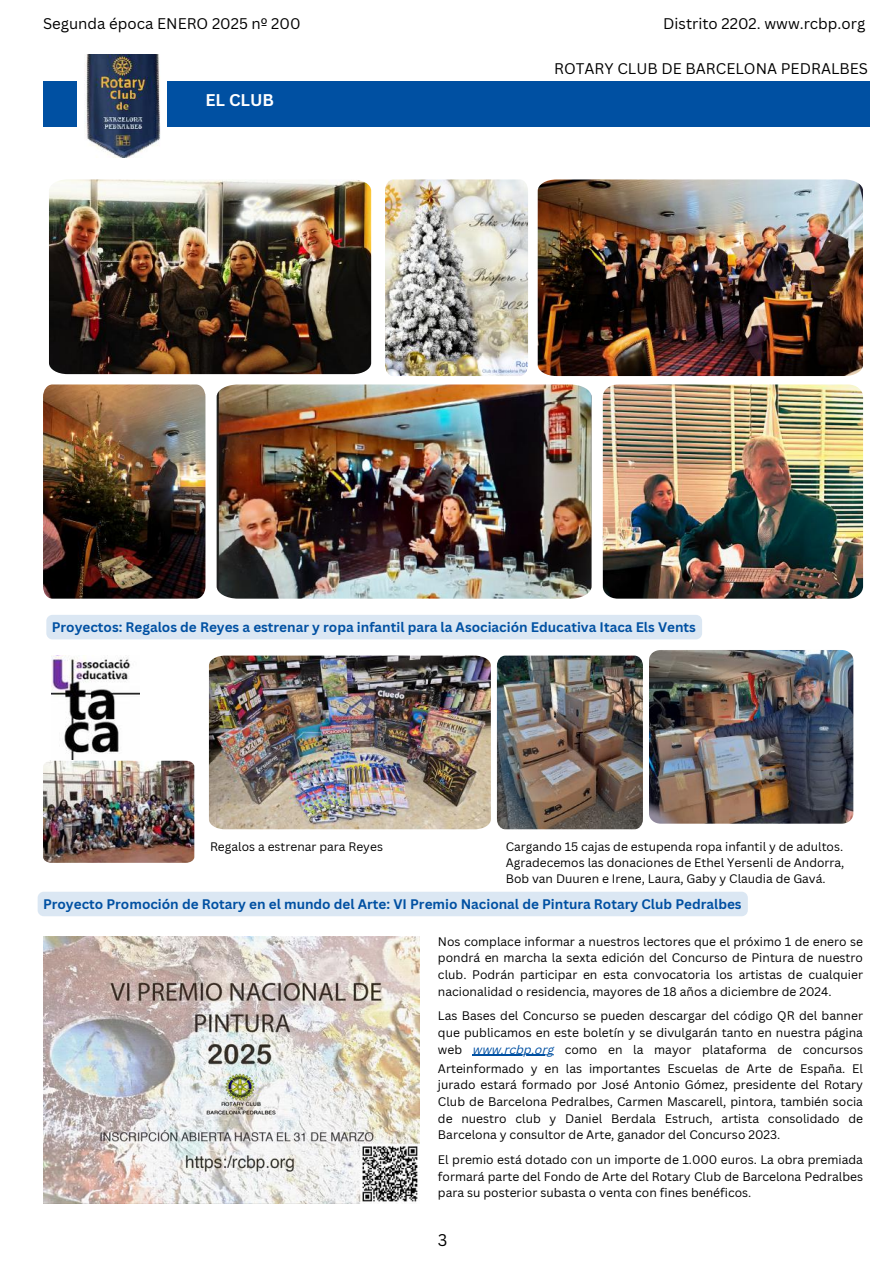
<style>
.page{position:relative;width:894px;height:1264px;background:#fff}
.page>*{position:absolute;margin:0;border:0;box-sizing:border-box;transform-origin:0 0}
.t1{font:700 16.5px "Canva Sans";color:#fff}
.t2{font:16.5px "Canva Sans";color:#000}
.t3{font:15px "Canva Sans";color:#000}
.t4{font:700 13.5px "Canva Sans";color:#0050a2}
.t5{font:12px/16.6px "Canva Sans";color:#000;text-align:justify}
.s1{font-style:italic;color:#0050a2}
</style>
<div class="page">
<div style="left:43px;top:81px;width:826px;height:45px;background:#0050a2"></div>
<div style="left:78px;top:27px;width:89px;height:119px;background:#fff"></div>
<img style="left:86px;top:54px;width:75px;height:103px">
<img style="left:43px;top:760px;width:151px;height:102px">
<img style="left:209px;top:655px;width:281px;height:174px">
<img style="left:602px;top:384px;width:260px;height:214px">
<img style="left:216px;top:384px;width:375px;height:214px">
<img style="left:43px;top:384px;width:162px;height:214px">
<img style="left:49px;top:179px;width:322px;height:195px">
<img style="left:385px;top:179px;width:143px;height:197px">
<img style="left:537px;top:179px;width:325px;height:197px">
<img style="left:52px;top:655px;width:87px;height:104px">
<img style="left:497px;top:655px;width:145px;height:174px">
<img style="left:649px;top:650px;width:204px;height:173px">
<img style="left:43px;top:936px;width:376px;height:267px">
<hr style="left:472px;top:1054px;width:82px;height:1px;background:#0050a2">
<div style="left:46px;top:615px;width:656px;height:24px;background:#dbe7f3"></div>
<div style="left:38px;top:892px;width:709px;height:24px;background:#dbe7f3"></div>
<p class="t3" style="left:43px;top:13px;width:259px">Segunda época ENERO 2025 nº 200</p>
<p class="t3" style="left:663px;top:13px;width:203px">Distrito 2202. www.rcbp.org</p>
<h1 class="t1" style="left:205px;top:89px;width:70px">EL CLUB</h1>
<p class="t3" style="left:554px;top:58px;width:315px">ROTARY CLUB DE BARCELONA PEDRALBES</p>
<p class="t4" style="left:52px;top:617px;width:645px">Proyectos: Regalos de Reyes a estrenar y ropa infantil para la Asociación Educativa Itaca Els Vents</p>
<p class="t5" style="left:210px;top:837px;width:174px">Regalos a estrenar para Reyes</p>
<p class="t5" style="left:505px;top:838px;width:340px;line-height:16px">Cargando 15 cajas de estupenda ropa infantil y de adultos.<br>Agradecemos las donaciones de Ethel Yersenli de Andorra, Bob van Duuren e Irene, Laura, Gaby y Claudia de Gavá.</p>
<p class="t4" style="left:43px;top:894px;width:700px">Proyecto Promoción de Rotary en el mundo del Arte: VI Premio Nacional de Pintura Rotary Club Pedralbes</p>
<p class="t5" style="left:438px;top:932px;width:426px">Nos complace informar a nuestros lectores que el próximo 1 de enero se pondrá en marcha la sexta edición del Concurso de Pintura de nuestro club. Podrán participar en esta convocatoria los artistas de cualquier nacionalidad o residencia, mayores de 18 años a diciembre de 2024.</p>
<p class="t5" style="left:438px;top:1007px;width:426px">Las Bases del Concurso se pueden descargar del código QR del banner que publicamos en este boletín y se divulgarán tanto en nuestra página web <span class="s1">www.rcbp.org</span> como en la mayor plataforma de concursos</p>
<p class="t5" style="left:438px;top:1059px;width:426px">Arteinformado y en las importantes Escuelas de Arte de España. El jurado estará formado por José Antonio Gómez, presidente del Rotary Club de Barcelona Pedralbes, Carmen Mascarell, pintora, también socia de nuestro club y Daniel Berdala Estruch, artista consolidado de Barcelona y consultor de Arte, ganador del Concurso 2023.</p>
<p class="t5" style="left:438px;top:1151px;width:426px">El premio está dotado con un importe de 1.000 euros. La obra premiada formará parte del Fondo de Arte del Rotary Club de Barcelona Pedralbes para su posterior subasta o venta con fines benéficos.</p>
<h1 class="t2" style="left:438px;top:1228px;width:11px">3</h1>
</div>
